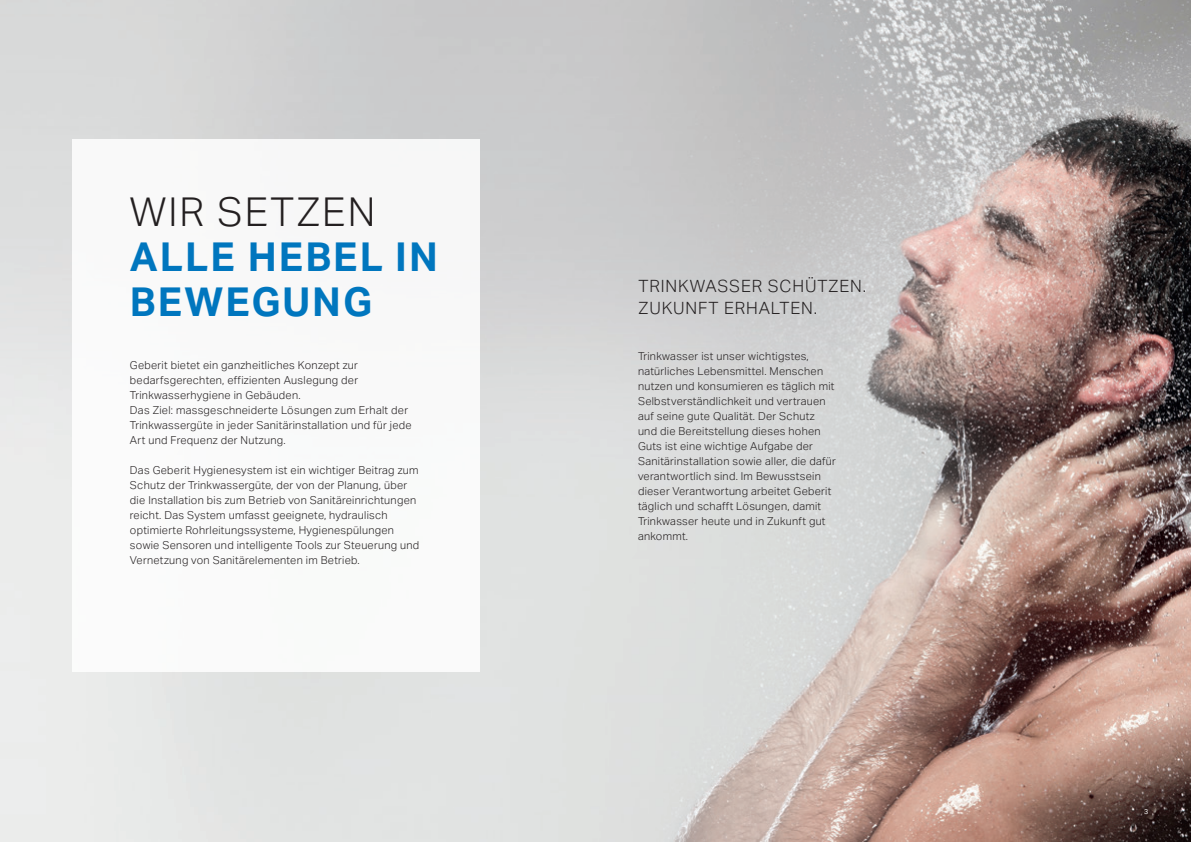
<style>
.page{position:relative;width:1191px;height:842px;background:#fff}
.page>*{position:absolute;margin:0;border:0;box-sizing:border-box;transform-origin:0 0}
.t1{font:700 40px/45px "Aktiv Grotesk Geberit";letter-spacing:.05em;color:#0076be}
.t2{font:300 40px "Aktiv Grotesk Geberit";letter-spacing:.05em;color:#231f20}
.t3{font:300 17px/22px "Aktiv Grotesk Geberit";letter-spacing:.05em;color:#231f20}
.t4{font:300 11px/15px "Aktiv Grotesk Geberit";letter-spacing:.025em;color:#231f20}
.t5{font:7px "Aktiv Grotesk Geberit";color:#fff}
</style>
<div class="page">
<img style="left:0;top:0;width:1191px;height:842px">
<div style="left:72px;top:139px;width:408px;height:532px;background:#fff"></div>
<h1 class="t2" style="left:130px;top:189px;width:247px">WIR SETZEN</h1>
<h1 class="t1" style="left:130px;top:234px;width:309px">ALLE HEBEL IN<br>BEWEGUNG</h1>
<p class="t4" style="left:130px;top:358px;width:283px">Geberit bietet ein ganzheitliches Konzept zur bedarfsgerechten, effizienten Auslegung der Trinkwasserhygiene in Gebäuden.<br>Das Ziel: massgeschneiderte Lösungen zum Erhalt der Trinkwassergüte in jeder Sanitärinstallation und für jede Art und Frequenz der Nutzung.</p>
<p class="t4" style="left:130px;top:463px;width:291px">Das Geberit Hygienesystem ist ein wichtiger Beitrag zum Schutz der Trinkwassergüte, der von der Planung, über die Installation bis zum Betrieb von Sanitäreinrichtungen reicht. Das System umfasst geeignete, hydraulisch optimierte Rohrleitungssysteme, Hygienespülungen sowie Sensoren und intelligente Tools zur Steuerung und Vernetzung von Sanitärelementen im Betrieb.</p>
<h2 class="t3" style="left:638px;top:275px;width:229px">TRINKWASSER SCHÜTZEN.<br>ZUKUNFT ERHALTEN.</h2>
<p class="t4" style="left:638px;top:349px;width:199px">Trinkwasser ist unser wichtigstes, natürliches Lebensmittel. Menschen nutzen und konsumieren es täglich mit Selbstverständlichkeit und vertrauen auf seine gute Qualität. Der Schutz und die Bereitstellung dieses hohen Guts ist eine wichtige Aufgabe der Sanitärinstallation sowie aller, die dafür verantwortlich sind. Im Bewusstsein dieser Verantwortung arbeitet Geberit täglich und schafft Lösungen, damit Trinkwasser heute und in Zukunft gut ankommt.</p>
<p class="t5" style="left:1144px;top:807px;width:6px">3</p>
</div>
